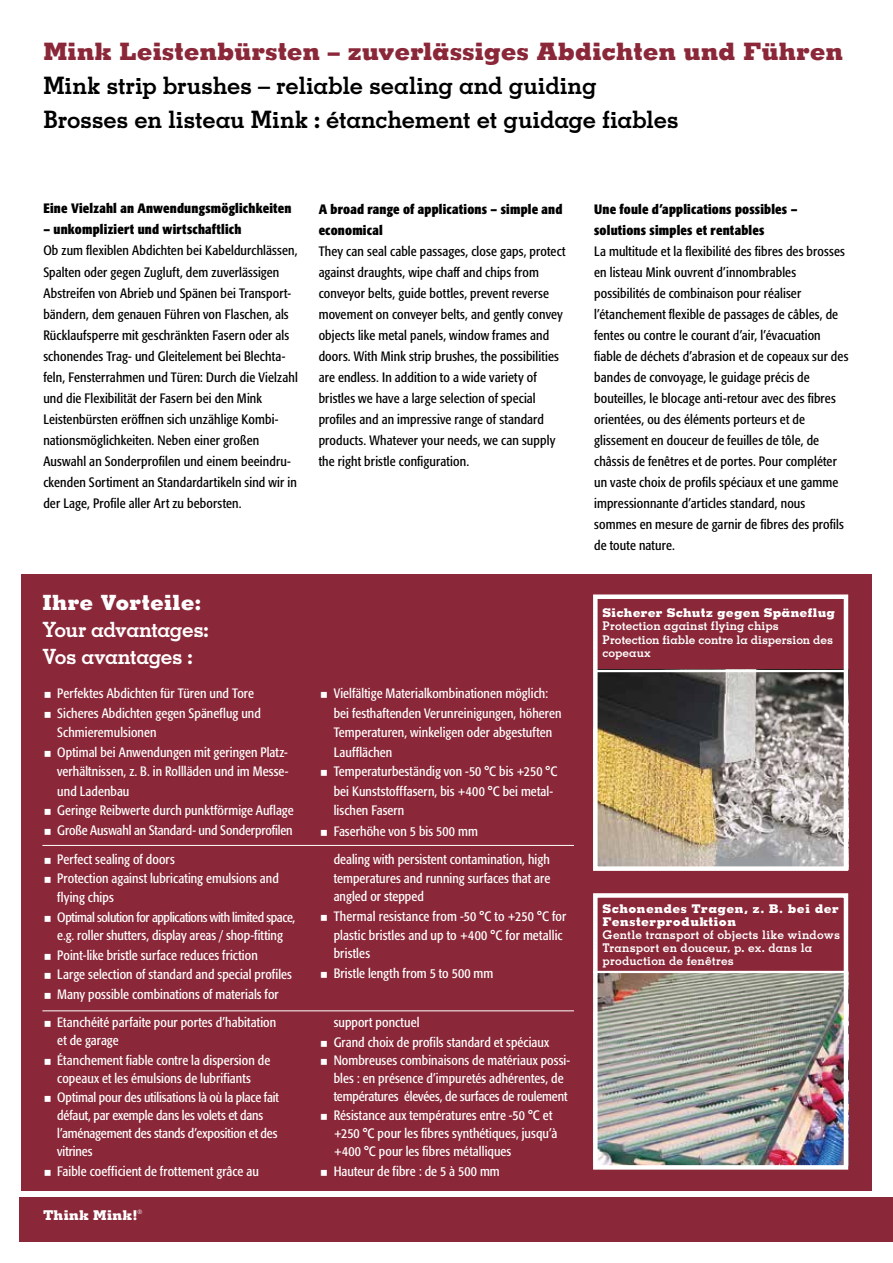
<style>
.page{position:relative;width:893px;height:1263px;background:#fff}
.page>*{position:absolute;margin:0;border:0;box-sizing:border-box;transform-origin:0 0}
.t1{font:700 24px/34.2px "Memphis LT Std";letter-spacing:-.01em;color:#000}
.t2{font:800 24px "Memphis LT Std";color:#8a2738}
.t3{font:700 21px/27px "Memphis LT Std";letter-spacing:-.025em;color:#fff}
.t4{font:800 21px "Memphis LT Std";letter-spacing:.01em;color:#fff}
.t5{font:condensed 13.5px/19.5px "Formata";letter-spacing:.005em;color:#fff}
.t6{font:condensed 13.5px/21px "Formata";letter-spacing:.01em;color:#000}
.t7{font:700 condensed 13.5px/21px "Formata";letter-spacing:.015em;color:#000}
.t8{font:800 13.5px "Memphis LT Std";letter-spacing:.02em;color:#fff}
.t9{font:700 12px/13px "Memphis LT Std";letter-spacing:.01em;color:#fff}
.t10{font:800 12px/13px "Memphis LT Std";letter-spacing:.03em;color:#fff}
.t11{font:300 condensed 6.15px "Formata";color:#fff}
</style>
<div class="page">
<hr style="left:892px;top:1197px;width:1px;height:45px;background:#8a2738">
<div style="left:20px;top:1197px;width:873px;height:44px;background:#8a2738"></div>
<div style="left:21px;top:574px;width:851px;height:617px;background:#8a2738"></div>
<img style="left:598px;top:973px;width:245px;height:191px">
<hr style="left:42px;top:845px;width:532px;height:1px;background:#fff">
<hr style="left:42px;top:1010px;width:532px;height:1px;background:#fff">
<img style="left:598px;top:672px;width:245px;height:194px">
<hr style="left:594px;top:670px;width:253px;height:2px;background:#fff">
<hr style="left:593px;top:971px;width:255px;height:2px;background:#fff">
<div style="left:593px;top:893px;width:255px;height:276px;border:4px solid #fff"></div>
<div style="left:593px;top:594px;width:255px;height:277px;border:4px solid #fff"></div>
<h1 class="t2" style="left:43px;top:36px;width:801px">Mink Leistenbürsten – zuverlässiges Abdichten und Führen</h1>
<h1 class="t1" style="left:43px;top:68px;width:637px">Mink strip brushes – reliable sealing and guiding<br>Brosses en listeau Mink : étanchement et guidage fiables</h1>
<p class="t7" style="left:43px;top:198px;width:250px">Eine Vielzahl an Anwendungsmöglichkeiten</p>
<p class="t7" style="left:43px;top:219px;width:200px">– unkompliziert und wirtschaftlich</p>
<p class="t6" style="left:43px;top:240px;width:256px">Ob zum flexiblen Abdichten bei Kabeldurchlässen, Spalten oder gegen Zugluft, dem zuverlässigen Abstreifen von Abrieb und Spänen bei Transport&shy;bändern, dem genauen Führen von Flaschen, als Rücklaufsperre mit geschränkten Fasern oder als schonendes Trag- und Gleitelement bei Blechta&shy;feln, Fensterrahmen und Türen: Durch die Vielzahl und die Flexibilität der Fasern bei den Mink Leistenbürsten eröffnen sich unzählige Kombi&shy;nationsmöglichkeiten. Neben einer großen Auswahl an Sonderprofilen und einem beeindru&shy;ckenden Sortiment an Standardartikeln sind wir in der Lage, Profile aller Art zu beborsten.</p>
<p class="t7" style="left:319px;top:198px;width:245px">A broad range of applications – simple and economical</p>
<p class="t6" style="left:319px;top:240px;width:248px">They can seal cable passages, close gaps, protect against draughts, wipe chaff and chips from conveyor belts, guide bottles, prevent reverse movement on conveyer belts, and gently convey objects like metal panels, window frames and doors. With Mink strip brushes, the possibilities are endless. In addition to a wide variety of bristles we have a large selection of special profiles and an impressive range of standard products. Whatever your needs, we can supply the right bristle configuration.</p>
<h2 class="t4" style="left:42px;top:589px;width:161px">Ihre Vorteile:</h2>
<h2 class="t3" style="left:42px;top:615px;width:168px">Your advantages:<br>Vos avantages :</h2>
<p class="t5" style="left:57px;top:683px;width:238px">Perfektes Abdichten für Türen und Tore Sicheres Abdichten gegen Späneflug und Schmieremulsionen<br>Optimal bei Anwendungen mit geringen Platz&shy;verhältnissen, z. B. in Rollläden und im Messe&shy;und Ladenbau<br>Geringe Reibwerte durch punktförmige Auflage Große Auswahl an Standard- und Sonderprofilen</p>
<p class="t5" style="left:334px;top:683px;width:229px">Vielfältige Materialkombinationen möglich: bei festhaftenden Verunreinigungen, höheren Temperaturen, winkeligen oder abgestuften Laufflächen<br>Temperaturbeständig von -50 °C bis +250 °C bei Kunststofffasern, bis +400 °C bei metal&shy;lischen Fasern</p>
<p class="t5" style="left:334px;top:821px;width:146px">Faserhöhe von 5 bis 500 mm</p>
<p class="t5" style="left:57px;top:849px;width:240px">Perfect sealing of doors<br>Protection against lubricating emulsions and flying chips<br>Optimal solution for applications with limited space, e.g. roller shutters, display areas / shop-fitting Point-like bristle surface reduces friction<br>Large selection of standard and special profiles Many possible combinations of materials for</p>
<p class="t5" style="left:334px;top:849px;width:234px;line-height:19px">dealing with persistent contamination, high temperatures and running surfaces that are angled or stepped<br>Thermal resistance from -50 °C to +250 °C for plastic bristles and up to +400 °C for metallic bristles<br>Bristle length from 5 to 500 mm</p>
<p class="t5" style="left:57px;top:1013px;width:220px;line-height:18px">Etanchéité parfaite pour portes d’habitation et de garage</p>
<p class="t5" style="left:57px;top:1051px;width:214px;line-height:18px">Étanchement fiable contre la dispersion de copeaux et les émulsions de lubrifiants</p>
<p class="t5" style="left:57px;top:1088px;width:223px;line-height:18px">Optimal pour des utilisations là où la place fait défaut, par exemple dans les volets et dans l’aménagement des stands d’exposition et des vitrines</p>
<p class="t5" style="left:57px;top:1161px;width:203px">Faible coefficient de frottement grâce au</p>
<p class="t5" style="left:334px;top:1012px;width:217px">support ponctuel<br>Grand choix de profils standard et spéciaux</p>
<p class="t5" style="left:334px;top:1051px;width:238px;line-height:18px">Nombreuses combinaisons de matériaux possi&shy;bles : en présence d’impuretés adhérentes, de températures élevées, de surfaces de roulement</p>
<p class="t5" style="left:334px;top:1106px;width:225px;line-height:18px">Résistance aux températures entre -50 °C et +250 °C pour les fibres synthétiques, jusqu’à +400 °C pour les fibres métalliques</p>
<p class="t5" style="left:334px;top:1161px;width:168px">Hauteur de fibre : de 5 à 500 mm</p>
<p class="t8" style="left:43px;top:1207px;width:96px">Think Mink!</p>
<p class="t11" style="left:138px;top:1208px;width:6px">®</p>
<p class="t7" style="left:594px;top:198px;width:205px">Une foule d’applications possibles – solutions simples et rentables</p>
<p class="t6" style="left:594px;top:240px;width:256px">La multitude et la flexibilité des fibres des brosses en listeau Mink ouvrent d’innombrables possibilités de combinaison pour réaliser l’étanchement flexible de passages de câbles, de fentes ou contre le courant d’air, l’évacuation fiable de déchets d’abrasion et de copeaux sur des bandes de convoyage, le guidage précis de bouteilles, le blocage anti-retour avec des fibres orientées, ou des éléments porteurs et de glissement en douceur de feuilles de tôle, de châssis de fenêtres et de portes. Pour compléter un vaste choix de profils spéciaux et une gamme impressionnante d’articles standard, nous sommes en mesure de garnir de fibres des profils de toute nature.</p>
<p class="t10" style="left:603px;top:606px;width:234px">Sicherer Schutz gegen Späneflug</p>
<p class="t9" style="left:603px;top:619px;width:232px;line-height:13.5px">Protection against flying chips<br>Protection fiable contre la dispersion des copeaux</p>
<p class="t10" style="left:603px;top:901px;width:238px">Schonendes Tragen, z. B. bei der<br>Fensterproduktion</p>
<p class="t9" style="left:603px;top:928px;width:239px">Gentle transport of objects like windows<br>Transport en douceur, p. ex. dans la production de fenêtres</p>
</div>
